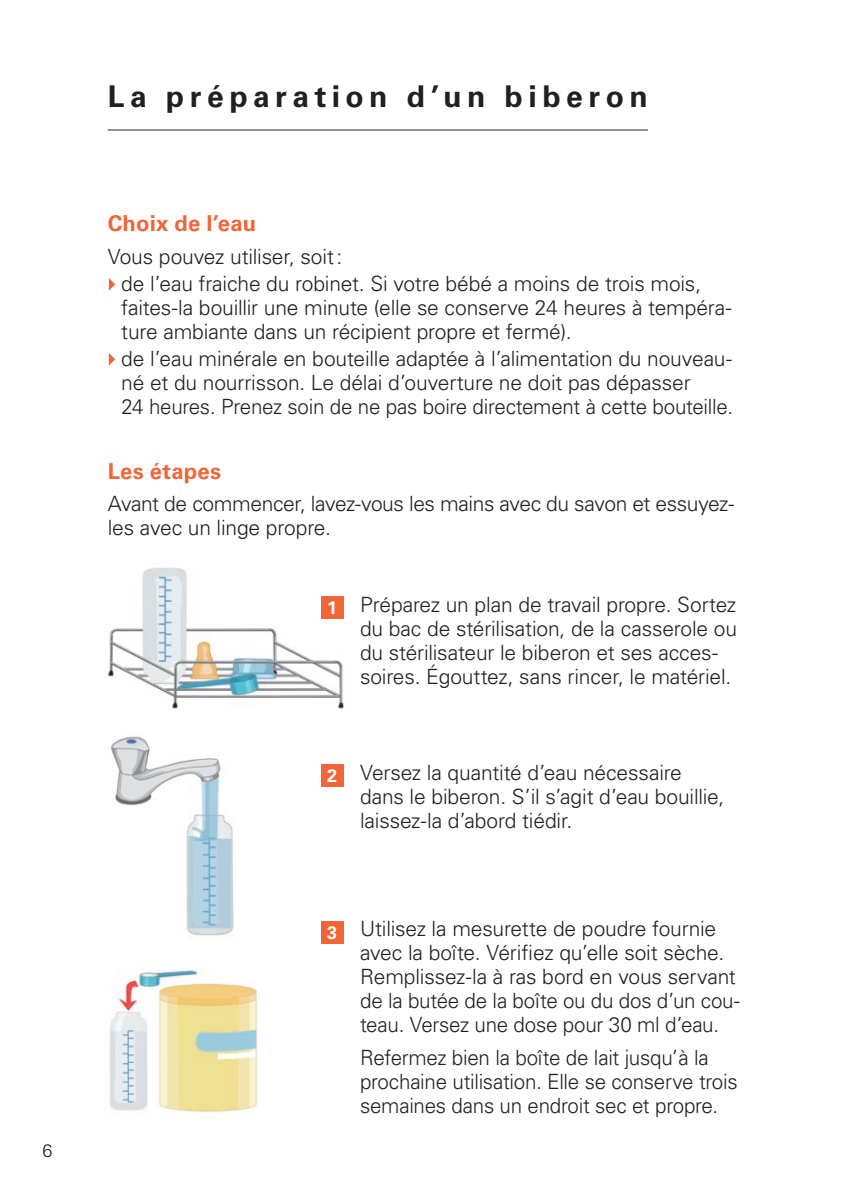
<style>
.page{position:relative;width:842px;height:1191px;background:#fff}
.page>*{position:absolute;margin:0;border:0;box-sizing:border-box;transform-origin:0 0}
.t1{font:700 30px "Univers LT Pro 65";letter-spacing:.185em;color:#231f20}
.t2{font:700 22px "Univers LT Pro 65";letter-spacing:.01em;color:#f26537}
.t3{font:300 21px/24px "Univers LT Pro 45";letter-spacing:-.01em;color:#231f20}
.t4{font:700 18px "Univers LT Pro 65";color:#fff}
.t5{font:300 18px "Univers LT Pro 45";color:#231f20}
</style>
<div class="page">
<img style="left:107px;top:567px;width:237px;height:142px">
<svg style="left:109px;top:278px;width:6px;height:13px"></svg>
<svg style="left:109px;top:353px;width:6px;height:13px"></svg>
<hr style="left:108px;top:129px;width:540px;height:1px;background:#231f20">
<div style="left:321px;top:596px;width:23px;height:23px;background:#f26537"></div>
<div style="left:321px;top:764px;width:23px;height:23px;background:#f26537"></div>
<div style="left:321px;top:921px;width:23px;height:23px;background:#f26537"></div>
<img style="left:110px;top:736px;width:124px;height:200px">
<img style="left:109px;top:969px;width:149px;height:144px">
<p class="t5" style="left:43px;top:1138px;width:12px">6</p>
<h1 class="t1" style="left:108px;top:75px;width:542px">La préparation d’un biberon</h1>
<p class="t2" style="left:108px;top:208px;width:150px">Choix de l’eau</p>
<p class="t3" style="left:121px;top:242px;width:581px;line-height:26.8px;text-indent:-14px">Vous pouvez utiliser, soit:<br>de l’eau fraiche du robinet. Si votre bébé a moins de trois mois,</p>
<p class="t3" style="left:121px;top:295px;width:612px">faites-la bouillir une minute (elle se conserve 24 heures à tempéra&shy;ture ambiante dans un récipient propre et fermé).</p>
<p class="t3" style="left:121px;top:346px;width:613px">de l’eau minérale en bouteille adaptée à l’alimentation du nouveau&shy;né et du nourrisson. Le délai d’ouverture ne doit pas dépasser<br>24 heures. Prenez soin de ne pas boire directement à cette bouteille.</p>
<p class="t2" style="left:108px;top:455px;width:115px">Les étapes</p>
<p class="t3" style="left:108px;top:491px;width:628px">Avant de commencer, lavez-vous les mains avec du savon et essuyez&shy;les avec un linge propre.</p>
<p class="t4" style="left:327px;top:595px;width:12px">1</p>
<p class="t3" style="left:360px;top:591px;width:378px">Préparez un plan de travail propre. Sortez du bac de stérilisation, de la casserole ou du stérilisateur le biberon et ses acces&shy;soires. Égouttez, sans rincer, le matériel.</p>
<p class="t4" style="left:327px;top:763px;width:12px">2</p>
<p class="t3" style="left:360px;top:759px;width:366px">Versez la quantité d’eau nécessaire dans le biberon. S’il s’agit d’eau bouillie, laissez-la d’abord tiédir.</p>
<p class="t4" style="left:327px;top:920px;width:12px">3</p>
<p class="t3" style="left:360px;top:916px;width:381px">Utilisez la mesurette de poudre fournie avec la boîte. Vérifiez qu’elle soit sèche.<br>Remplissez-la à ras bord en vous servant de la butée de la boîte ou du dos d’un cou&shy;teau. Versez une dose pour 30 ml d’eau.</p>
<p class="t3" style="left:360px;top:1044px;width:379px">Refermez bien la boîte de lait jusqu’à la prochaine utilisation. Elle se conserve trois semaines dans un endroit sec et propre.</p>
</div>
